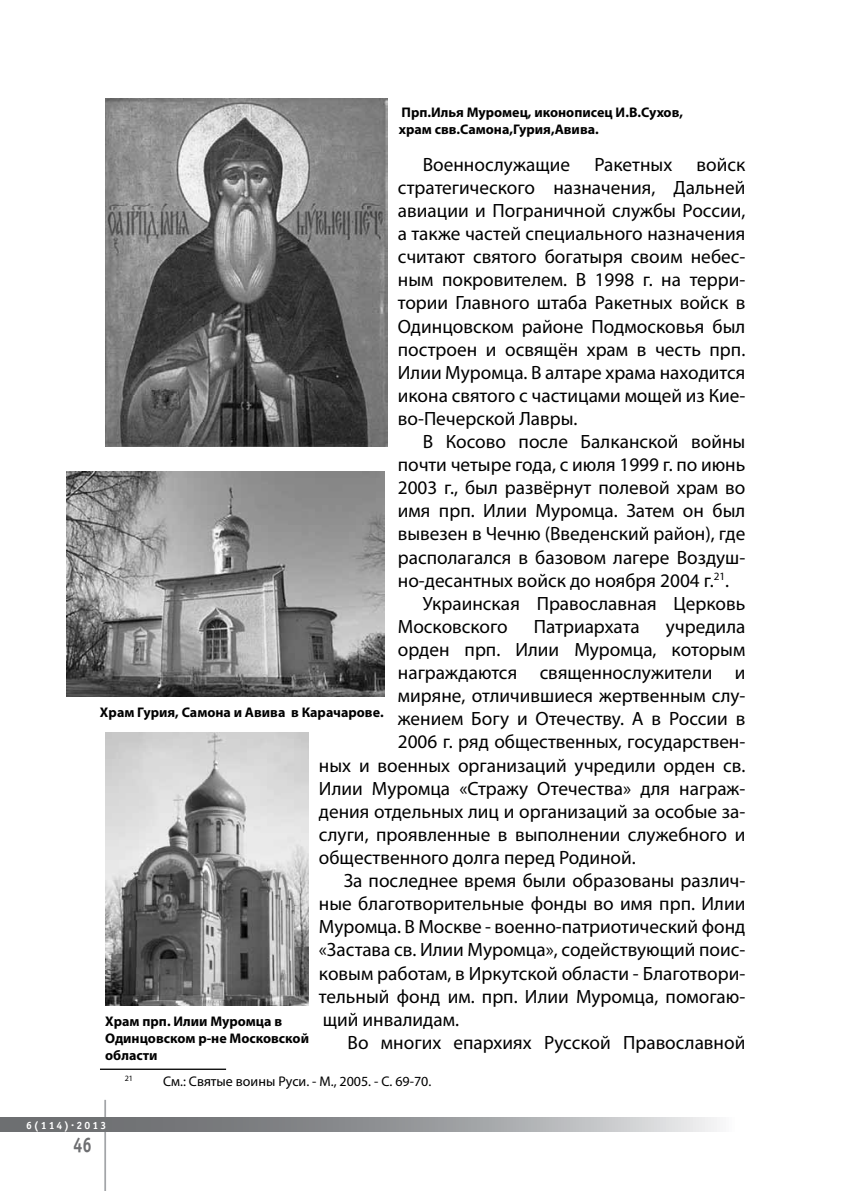
<style>
.page{position:relative;width:844px;height:1191px;background:#fff}
.page>*{position:absolute;margin:0;border:0;box-sizing:border-box;transform-origin:0 0}
.t1{font:700 21px "Officina Sans C";color:#6d6e71;scale:.8 1}
.t2{font:19.25px/23.1px "Myriad Pro";color:#000;text-align:justify}
.t3{font:700 14px/16.8px "Myriad Pro";color:#000}
.t4{font:14px "Myriad Pro";color:#000}
.t5{font:700 10.5px "Officina Sans C";letter-spacing:.2em;color:#fff}
.t6{font:8.05px "Myriad Pro";color:#000}
</style>
<div class="page">
<div style="left:409px;top:1077px;width:50px;height:40px;border:1px solid #fff;border-radius:50%"></div>
<div style="left:409px;top:946px;width:50px;height:99px;border:1px solid #fff;border-radius:50%"></div>
<hr style="left:104px;top:1099px;width:2px;height:92px;background:#a3a5a8">
<svg style="left:0;top:1117px;width:717px;height:14px;background:#97999b"></svg>
<hr style="left:100px;top:1068px;width:126px;height:2px;background:#000">
<img style="left:66px;top:471px;width:318px;height:225px">
<img style="left:105px;top:732px;width:204px;height:273px">
<img style="left:105px;top:98px;width:283px;height:349px">
<p class="t3" style="left:399px;top:104px;width:286px">Прп.Илья Муромец, иконописец И.В.Сухов, храм свв.Самона,Гурия,Авива.</p>
<p class="t2" style="left:398px;top:152px;width:349px;text-indent:299px">войск стратегического назначения, Дальней авиации и Пограничной службы России, а также частей специального назначения считают святого богатыря своим небес&shy;ным покровителем. В 1998 г. на терри&shy;тории Главного штаба Ракетных войск в Одинцовском районе Подмосковья был построен и освящён храм в честь прп.<br>Илии Муромца. В алтаре храма находится икона святого с частицами мощей из Кие&shy;во-Печерской Лавры.</p>
<p class="t2" style="left:422px;top:430px;width:324px">В Косово после Балканской войны</p>
<p class="t2" style="left:398px;top:453px;width:349px">почти четыре года, с июля 1999 г. по июнь</p>
<p class="t2" style="left:398px;top:476px;width:349px">2003 г., был развёрнут полевой храм во</p>
<p class="t2" style="left:398px;top:499px;width:349px">имя прп. Илии Муромца. Затем он был</p>
<p class="t2" style="left:398px;top:522px;width:349px">вывезен в Чечню (Введенский район), где</p>
<p class="t2" style="left:398px;top:545px;width:349px">располагался в базовом лагере Воздуш-</p>
<p class="t2" style="left:398px;top:568px;width:333px">но-десантных войск до ноября 2004 г.<sup>21</sup>.</p>
<p class="t2" style="left:422px;top:591px;width:324px">Украинская Православная Церковь</p>
<p class="t2" style="left:398px;top:614px;width:111px">Московского</p>
<p class="t2" style="left:533px;top:614px;width:107px">Патриархата</p>
<p class="t2" style="left:665px;top:614px;width:81px">учредила</p>
<p class="t2" style="left:398px;top:637px;width:349px">орден прп. Илии Муромца, которым</p>
<p class="t2" style="left:398px;top:661px;width:349px">награждаются священнослужители и</p>
<p class="t2" style="left:398px;top:684px;width:349px">миряне, отличившиеся жертвенным слу-</p>
<p class="t2" style="left:398px;top:707px;width:349px">жением Богу и Отечеству. А в России в</p>
<p class="t2" style="left:398px;top:730px;width:349px">2006 г. ряд общественных, государствен-</p>
<p class="t2" style="left:319px;top:753px;width:428px">ных и военных организаций учредили орден св.</p>
<p class="t2" style="left:319px;top:776px;width:428px">Илии Муромца «Стражу Отечества» для награж-</p>
<p class="t2" style="left:319px;top:799px;width:428px">дения отдельных лиц и организаций за особые за-</p>
<p class="t2" style="left:319px;top:822px;width:428px">слуги, проявленные в выполнении служебного и</p>
<p class="t2" style="left:319px;top:845px;width:318px">общественного долга перед Родиной.</p>
<p class="t2" style="left:343px;top:868px;width:403px">За последнее время были образованы различ-</p>
<p class="t2" style="left:319px;top:892px;width:428px">ные благотворительные фонды во имя прп. Илии</p>
<p class="t2" style="left:319px;top:915px;width:428px">Муромца. В Москве - военно-патриотический фонд</p>
<p class="t2" style="left:319px;top:938px;width:428px">«Застава св. Илии Муромца», содействующий поис-</p>
<p class="t2" style="left:319px;top:961px;width:428px">ковым работам, в Иркутской области - Благотвори-</p>
<p class="t2" style="left:319px;top:984px;width:428px">тельный фонд им. прп. Илии Муромца, помогаю-</p>
<p class="t2" style="left:323px;top:1007px;width:138px">щий инвалидам.</p>
<p class="t2" style="left:347px;top:1030px;width:399px">Во многих епархиях Русской Православной</p>
<p class="t2" style="left:422px;top:152px;width:149px">Военнослужащие</p>
<p class="t2" style="left:594px;top:152px;width:79px">Ракетных</p>
<p class="t3" style="left:100px;top:703px;width:285px">Храм Гурия, Самона и Авива в Карачарове.</p>
<p class="t3" style="left:105px;top:1012px;width:205px">Храм прп. Илии Муромца в<br>Одинцовском р-не Московской области</p>
<p class="t5" style="left:26px;top:1119px;width:82px">6(114).2013</p>
<p class="t1" style="left:73px;top:1132px;width:25px">46</p>
<p class="t6" style="left:125px;top:1073px;width:10px">21</p>
<p class="t4" style="left:163px;top:1072px;width:270px">См.: Святые воины Руси. - М., 2005. - С. 69-70.</p>
</div>
